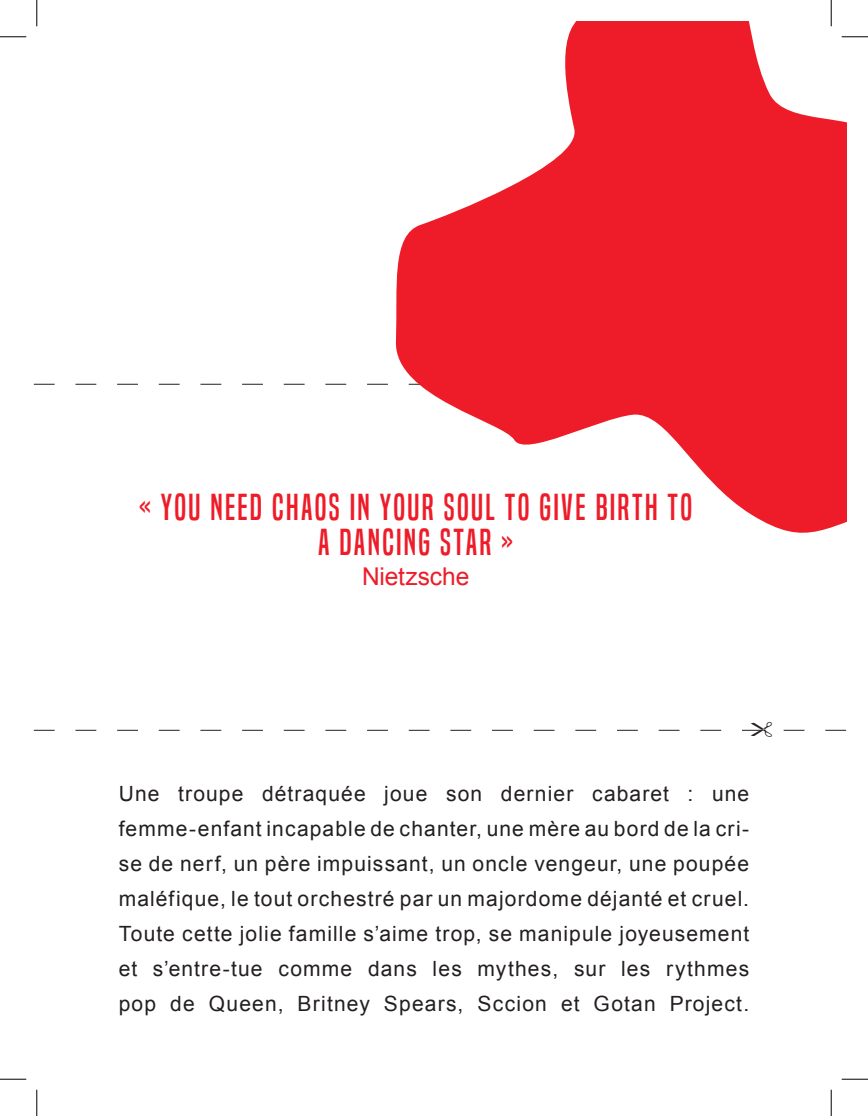
<style>
.page{position:relative;width:868px;height:1116px;background:#fff}
.page>*{position:absolute;margin:0;border:0;box-sizing:border-box;transform-origin:0 0}
.t1{font:35px/35px "Built Titling Rg";letter-spacing:.065em;color:#ee1c28;text-align:center}
.t2{font:24.5px "Arial";letter-spacing:-.005em;color:#ee1c28}
.t3{font:21px/35px "Arial";letter-spacing:.055em;color:#231f20;text-align:justify}
</style>
<div class="page">
<svg style="left:33px;top:384px;width:355px;height:1px"></svg>
<svg style="left:395px;top:22px;width:450px;height:511px;fill:#ee1c28"></svg>
<svg style="left:0;top:36px;width:26px;height:1px"></svg>
<svg style="left:841px;top:36px;width:26px;height:1px"></svg>
<svg style="left:0;top:1078px;width:26px;height:1px"></svg>
<svg style="left:841px;top:1078px;width:26px;height:1px"></svg>
<svg style="left:36px;top:0;width:1px;height:26px"></svg>
<svg style="left:36px;top:1089px;width:1px;height:26px"></svg>
<svg style="left:830px;top:0;width:1px;height:26px"></svg>
<svg style="left:830px;top:1089px;width:1px;height:26px"></svg>
<svg style="left:33px;top:729px;width:812px;height:2px"></svg>
<h1 class="t1" style="left:139px;top:490px;width:554px">« YOU NEED CHAOS IN YOUR SOUL TO GIVE BIRTH TO<br>A DANCING STAR »</h1>
<p class="t2" style="left:362px;top:560px;width:109px">Nietzsche</p>
<p class="t3" style="left:119px;top:776px;width:632px">Une troupe détraquée joue son dernier cabaret : une femme-enfant incapable de chanter, une mère au bord de la cri&shy;se de nerf, un père impuissant, un oncle vengeur, une poupée maléfique, le tout orchestré par un majordome déjanté et cruel.<br>Toute cette jolie famille s’aime trop, se manipule joyeusement et s’entre-tue comme dans les mythes, sur les rythmes pop de Queen, Britney Spears, Sccion et Gotan Project.</p>
</div>
